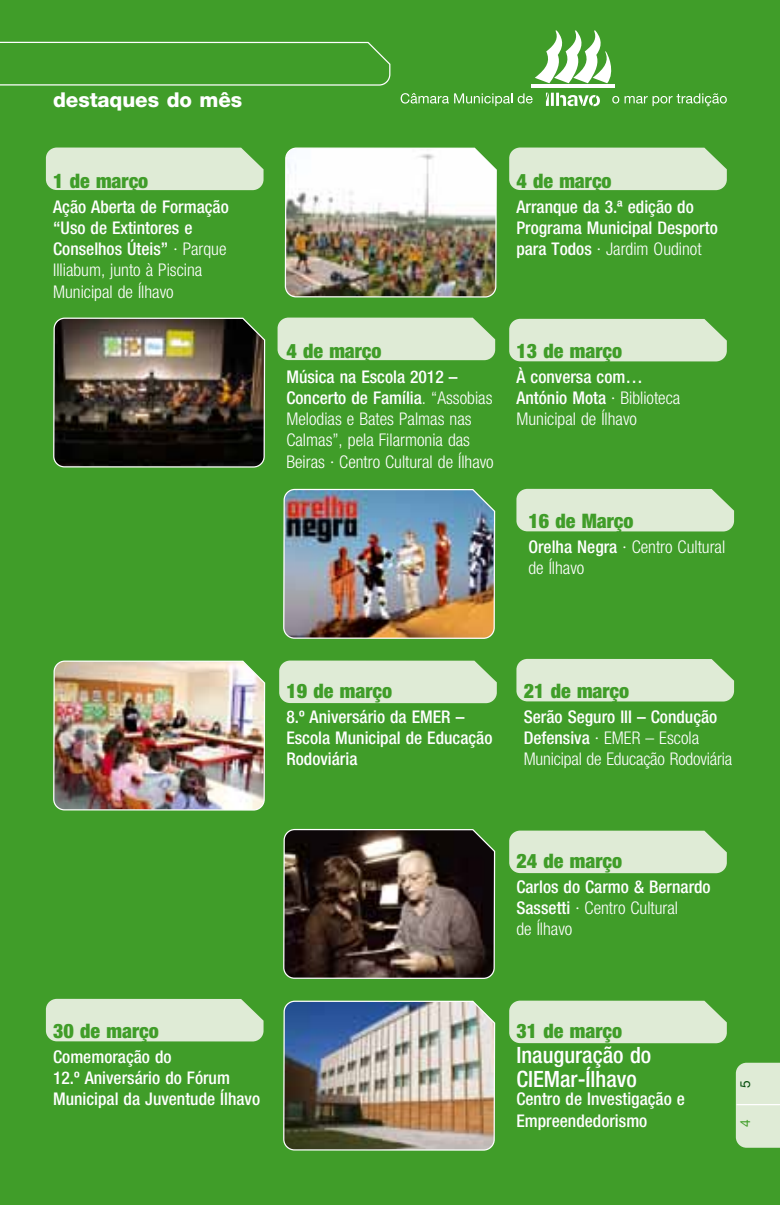
<style>
.page{position:relative;width:780px;height:1205px;background:#409d29}
.page>*{position:absolute;margin:0;border:0;box-sizing:border-box;transform-origin:0 0}
.t1{font:500 condensed 22.5px/23.8px "Helvetica Neue";color:#fff}
.t2{font:800 20.5px "Helvetica Neue";letter-spacing:-.005em;color:#fff}
.t3{font:900 condensed 20px "Helvetica Neue";color:#409d29}
.t4{font:500 condensed 17.5px/21.2px "Helvetica Neue";color:#fff}
.t5{font:300 condensed 17.5px/21.2px "Helvetica Neue";color:#fff}
.t6{font:13.75px "Helvetica Neue";color:#064e0e}
.t7{font:13.75px "Helvetica Neue";color:#409d29}
.s1{font-weight:300}
.s2{font-weight:500}
</style>
<div class="page">
<img style="left:283px;top:1000px;width:213px;height:151px">
<div style="left:46px;top:148px;width:217px;height:42px;background:#dfebd6"></div>
<div style="left:509px;top:830px;width:217px;height:43px;background:#dfebd6"></div>
<div style="left:516px;top:659px;width:218px;height:42px;background:#dfebd6"></div>
<div style="left:509px;top:319px;width:217px;height:42px;background:#dfebd6"></div>
<div style="left:516px;top:489px;width:218px;height:42px;background:#dfebd6"></div>
<svg style="left:0;top:41px;width:391px;height:45px"></svg>
<hr style="left:531px;top:85px;width:83px;height:3px;background:#fff">
<svg style="left:535px;top:30px;width:77px;height:53px"></svg>
<svg style="left:546px;top:93px;width:54px;height:13px"></svg>
<svg style="left:400px;top:93px;width:132px;height:13px"></svg>
<svg style="left:612px;top:96px;width:7px;height:7px"></svg>
<svg style="left:613px;top:97px;width:5px;height:5px"></svg>
<svg style="left:624px;top:93px;width:101px;height:13px"></svg>
<div style="left:735px;top:1063px;width:45px;height:85px;background:#dfebd6"></div>
<hr style="left:736px;top:1104px;width:44px;height:1px;background:#fff">
<img style="left:284px;top:147px;width:213px;height:151px">
<img style="left:53px;top:317px;width:213px;height:151px">
<img style="left:283px;top:488px;width:213px;height:151px">
<img style="left:53px;top:660px;width:213px;height:151px">
<svg style="left:283px;top:828px;width:213px;height:151px;background:#4f4239"></svg>
<div style="left:509px;top:148px;width:217px;height:42px;background:#dfebd6"></div>
<div style="left:277px;top:318px;width:218px;height:42px;background:#dfebd6"></div>
<div style="left:279px;top:660px;width:218px;height:43px;background:#dfebd6"></div>
<div style="left:46px;top:999px;width:217px;height:42px;background:#dfebd6"></div>
<div style="left:509px;top:1000px;width:217px;height:43px;background:#dfebd6"></div>
<p class="t2" style="left:53px;top:87px;width:191px">destaques do mês</p>
<p class="t3" style="left:53px;top:168px;width:97px">1 de março</p>
<p class="t4" style="left:53px;top:195px;width:177px">Ação Aberta de Formação “Uso de Extintores e<br>Conselhos Úteis” <span class="s1">· Parque<br>Illiabum, junto à Piscina<br>Municipal de Ílhavo</span></p>
<p class="t3" style="left:516px;top:168px;width:97px">4 de março</p>
<p class="t4" style="left:516px;top:195px;width:203px">Arranque da 3.ª edição do<br>Programa Municipal Desporto para Todos <span class="s1">· Jardim Oudinot</span></p>
<p class="t3" style="left:286px;top:338px;width:97px">4 de março</p>
<p class="t5" style="left:286px;top:366px;width:209px"><span class="s2">Música na Escola 2012 –<br>Concerto de Família</span>. “Assobias<br>Melodias e Bates Palmas nas<br>Calmas”, pela Filarmonia das<br>Beiras · Centro Cultural de Ílhavo</p>
<p class="t3" style="left:516px;top:338px;width:107px">13 de março</p>
<p class="t5" style="left:516px;top:366px;width:165px"><span class="s2">À conversa com…<br>António Mota</span> · Biblioteca<br>Municipal de Ílhavo</p>
<p class="t3" style="left:528px;top:508px;width:107px">16 de Março</p>
<p class="t5" style="left:528px;top:536px;width:198px"><span class="s2">Orelha Negra</span> · Centro Cultural de Ílhavo</p>
<p class="t3" style="left:286px;top:678px;width:107px">19 de março</p>
<p class="t4" style="left:286px;top:705px;width:207px">8.º Aniversário da EMER –<br>Escola Municipal de Educação<br>Rodoviária</p>
<p class="t3" style="left:523px;top:678px;width:107px">21 de março</p>
<p class="t5" style="left:523px;top:706px;width:210px"><span class="s2">Serão Seguro III – Condução<br>Defensiva</span> · EMER – Escola<br>Municipal de Educação Rodoviária</p>
<p class="t3" style="left:516px;top:848px;width:107px">24 de março</p>
<p class="t4" style="left:516px;top:875px;width:196px">Carlos do Carmo &amp; Bernardo<br>Sassetti <span class="s1">· Centro Cultural<br>de Ílhavo</span></p>
<p class="t3" style="left:53px;top:1018px;width:107px">30 de março</p>
<p class="t4" style="left:53px;top:1045px;width:208px">Comemoração do<br>12.º Aniversário do Fórum<br>Municipal da Juventude Ílhavo</p>
<p class="t3" style="left:516px;top:1018px;width:107px">31 de março</p>
<p class="t1" style="left:516px;top:1042px;width:136px">Inauguração do<br>CIEMar-Ílhavo</p>
<p class="t4" style="left:516px;top:1088px;width:170px">Centro de Investigação e<br>Empreendedorismo</p>
<p class="t6" style="left:737px;top:1088px;width:9px;rotate:-90deg">5</p>
<p class="t7" style="left:737px;top:1127px;width:9px;rotate:-90deg">4</p>
</div>
